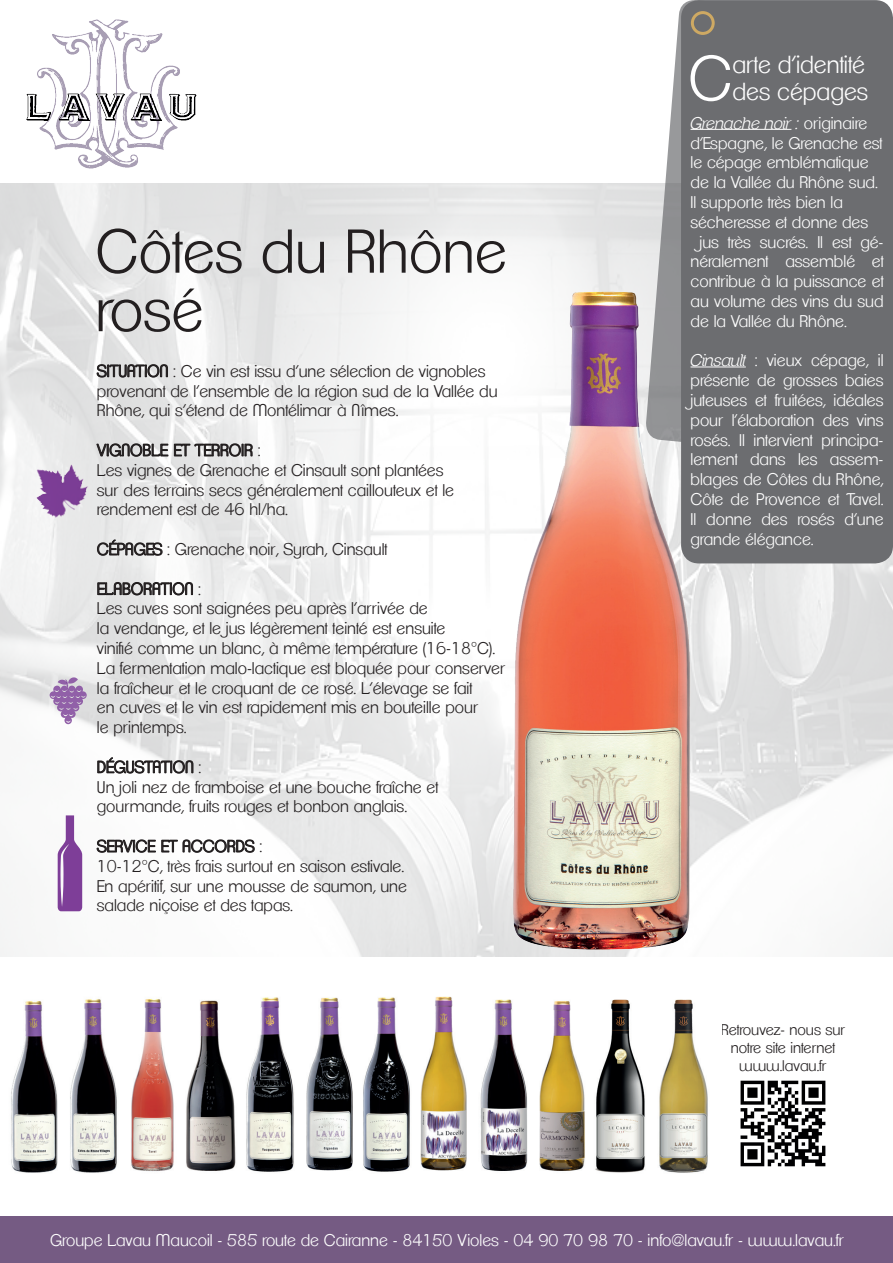
<style>
.page{position:relative;width:893px;height:1263px;background:#fff}
.page>*{position:absolute;margin:0;border:0;box-sizing:border-box;transform-origin:0 0}
.t1{font:300 61.5px "Clemente P Dae";color:#fff}
.t2{font:300 60px/58.5px "Clemente P Dae";color:#231f20}
.t3{font:300 24px/27px "Clemente P Dae";color:#fff}
.t4{font:300 16.5px/19.8px "Clemente P Dae";color:#231f20}
.t5{font:300 16.5px/19.8px "Clemente P Dae";color:#fff;text-align:justify}
.t6{font:italic 300 16.5px "Clemente P Daf";color:#fff}
.t7{font:300 15px/18px "Clemente P Dae";color:#231f20;text-align:center}
.s1{font-family:"Clemente P Dae";font-style:normal}
.s2{font-family:"Clemente P Daf";font-style:italic}
</style>
<div class="page">
<img style="left:0;top:184px;width:893px;height:772px">
<div style="left:0;top:1216px;width:893px;height:47px;background:#755b83"></div>
<img style="left:468px;top:256px;width:284px;height:701px">
<svg style="left:97px;top:364px;width:71px;height:14px"></svg>
<svg style="left:96px;top:443px;width:157px;height:14px;background:#939292"></svg>
<svg style="left:97px;top:539px;width:66px;height:17px"></svg>
<svg style="left:97px;top:582px;width:96px;height:13px"></svg>
<svg style="left:97px;top:757px;width:97px;height:17px"></svg>
<svg style="left:97px;top:839px;width:158px;height:14px"></svg>
<svg style="left:50px;top:677px;width:37px;height:47px"></svg>
<svg style="left:58px;top:815px;width:24px;height:96px"></svg>
<img style="left:740px;top:1080px;width:86px;height:87px">
<img style="left:37px;top:20px;width:143px;height:149px">
<img style="left:26px;top:89px;width:171px;height:35px">
<img style="left:35px;top:461px;width:56px;height:62px">
<svg style="left:645px;top:0;width:240px;height:458px"></svg>
<div style="left:681px;top:0;width:212px;height:563px;background:#6c6d70;border-radius:18px"></div>
<div style="left:691px;top:11px;width:24px;height:24px;border:3px solid #cea963;border-radius:50%"></div>
<hr style="left:690px;top:129px;width:101px;height:1px;background:#fff">
<hr style="left:690px;top:367px;width:56px;height:1px;background:#fff">
<img style="left:11px;top:996px;width:697px;height:177px">
<h2 class="t2" style="left:95px;top:225px;width:413px">Côtes du Rhône rosé</h2>
<p class="t4" style="left:97px;top:362px;width:402px">SITUATION : Ce vin est issu d’une sélection de vignobles provenant de l’ensemble de la région sud de la Vallée du<br>Rhône, qui s’étend de Montélimar à Nîmes.</p>
<p class="t4" style="left:97px;top:441px;width:359px">VIGNOBLE ET TERROIR :<br>Les vignes de Grenache et Cinsault sont plantées sur des terrains secs généralement caillouteux et le rendement est de 46 hl/ha.</p>
<p class="t4" style="left:97px;top:540px;width:292px">CÉPAGES : Grenache noir, Syrah, Cinsault</p>
<p class="t4" style="left:97px;top:580px;width:410px">ELABORATION :<br>Les cuves sont saignées peu après l’arrivée de<br>la vendange, et le jus légèrement teinté est ensuite<br>vinifié comme un blanc, à même température (16-18°C).<br>La fermentation malo-lactique est bloquée pour conserver la fraîcheur et le croquant de ce rosé. L’élevage se fait<br>en cuves et le vin est rapidement mis en bouteille pour<br>le printemps.</p>
<p class="t4" style="left:97px;top:758px;width:343px">DÉGUSTATION :<br>Un joli nez de framboise et une bouche fraîche et gourmande, fruits rouges et bonbon anglais.</p>
<p class="t4" style="left:97px;top:837px;width:312px">SERVICE ET ACCORDS :<br>10-12°C, très frais surtout en saison estivale.<br>En apéritif, sur une mousse de saumon, une salade niçoise et des tapas.</p>
<h1 class="t1" style="left:688px;top:51px;width:46px">C</h1>
<h3 class="t3" style="left:732px;top:53px;width:137px">arte d’identité des cépages</h3>
<p class="t6" style="left:690px;top:116px;width:178px">Grenache noir : <span class="s1">originaire</span></p>
<p class="t5" style="left:690px;top:134px;width:193px">d’Espagne, le Grenache est</p>
<p class="t5" style="left:690px;top:154px;width:180px">le cépage emblématique</p>
<p class="t5" style="left:690px;top:173px;width:189px">de la Vallée du Rhône sud.</p>
<p class="t5" style="left:690px;top:193px;width:154px">Il supporte très bien la</p>
<p class="t5" style="left:690px;top:213px;width:179px">sécheresse et donne des</p>
<p class="t5" style="left:699px;top:233px;width:185px">jus très sucrés. Il est gé-</p>
<p class="t5" style="left:690px;top:253px;width:194px">néralement assemblé et</p>
<p class="t5" style="left:690px;top:272px;width:194px">contribue à la puissance et</p>
<p class="t5" style="left:690px;top:292px;width:194px">au volume des vins du sud</p>
<p class="t5" style="left:690px;top:312px;width:158px">de la Vallée du Rhône.</p>
<p class="t5" style="left:690px;top:352px;width:195px"><span class="s2">Cinsault</span> : vieux cépage, il présente de grosses baies juteuses et fruitées, idéales pour l’élaboration des vins rosés. Il intervient principa&shy;lement dans les assem&shy;blages de Côtes du Rhône, Côte de Provence et Tavel.<br>Il donne des rosés d’une grande élégance.</p>
<p class="t7" style="left:721px;top:1021px;width:126px">Retrouvez- nous sur notre site internet www.lavau.fr</p>
<p class="t5" style="left:50px;top:1231px;width:795px">Groupe Lavau Maucoil - 585 route de Cairanne - 84150 Violes - 04 90 70 98 70 - info@lavau.fr - www.lavau.fr</p>
</div>
